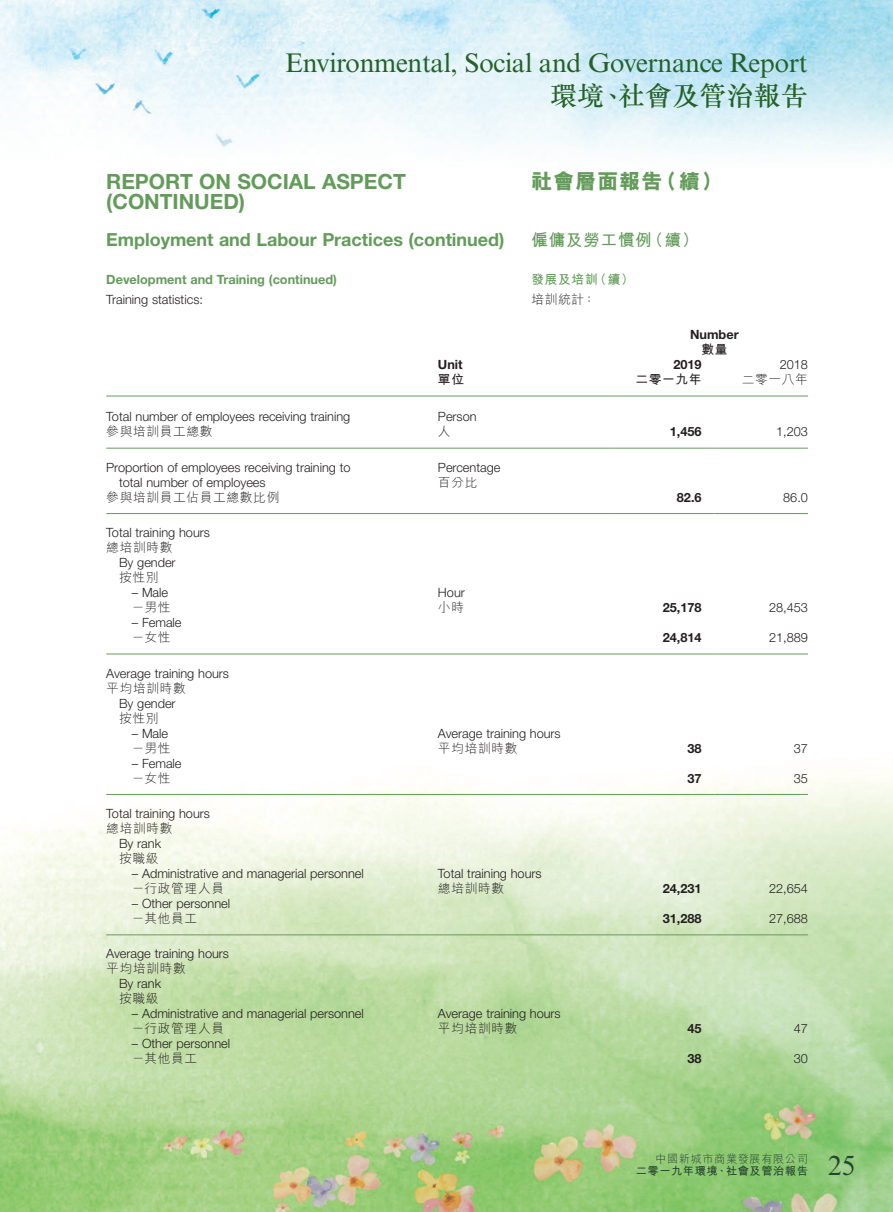
<style>
.page{position:relative;width:893px;height:1212px;background:#fff}
.page>*{position:absolute;margin:0;border:0;box-sizing:border-box;transform-origin:0 0}
.t1{font:27.75px "Times New Roman MT Std";color:#264431}
.t2{font:27px "Times New Roman MT Std";letter-spacing:-.015em;color:#246128}
.t3{font:500 27px "M Sung HK";letter-spacing:.005em;color:#246128}
.Heading_1{font:700 21px/20.2px "Helvetica Neue LT Std";color:#639c5a}
.C_Heading_1{font:800 21px "M Hei HK";letter-spacing:.05em;color:#639c5a}
.Heading_2{font:700 18px "Helvetica Neue LT Std";color:#639c5a}
.C_Heading_2{font:700 16.5px "M Hei HK";letter-spacing:.05em;color:#639c5a}
.C_Body_Text{font:300 12.75px/15px "Helvetica Neue LT Std";color:#231f20}
.C_Body_Text-2{font:300 12.75px "M Hei HK";letter-spacing:.05em;color:#231f20}
.C_Body_Text-3{font:700 12.75px "Helvetica Neue LT Std";color:#231f20}
.Heading_3{font:700 12.75px "Helvetica Neue LT Std";color:#639c5a}
.Body_Text{font:300 12.75px "Helvetica Neue LT Std";color:#231f20}
.C_Body_Text-4{font:700 12.75px "M Hei HK";letter-spacing:.05em;color:#231f20}
.C_Heading_3{font:700 12.75px "M Hei HK";letter-spacing:.05em;color:#639c5a}
.t4{font:700 11.25px "M Hei HK";letter-spacing:.045em;color:#264431}
.t5{font:300 11.25px "M Hei HK";letter-spacing:.045em;color:#264431}
</style>
<div class="page">
<img style="left:0;top:0;width:893px;height:1212px">
<hr style="left:106px;top:396px;width:332px;height:1px;background:#639c5a">
<hr style="left:438px;top:396px;width:170px;height:1px;background:#639c5a">
<hr style="left:608px;top:396px;width:106px;height:1px;background:#639c5a">
<hr style="left:714px;top:396px;width:94px;height:1px;background:#639c5a">
<hr style="left:106px;top:448px;width:332px;height:1px;background:#639c5a">
<hr style="left:438px;top:448px;width:170px;height:1px;background:#639c5a">
<hr style="left:608px;top:448px;width:106px;height:1px;background:#639c5a">
<hr style="left:714px;top:448px;width:94px;height:1px;background:#639c5a">
<hr style="left:106px;top:513px;width:332px;height:1px;background:#639c5a">
<hr style="left:438px;top:513px;width:170px;height:1px;background:#639c5a">
<hr style="left:608px;top:513px;width:106px;height:1px;background:#639c5a">
<hr style="left:714px;top:513px;width:94px;height:1px;background:#639c5a">
<hr style="left:106px;top:654px;width:332px;height:1px;background:#639c5a">
<hr style="left:438px;top:654px;width:170px;height:1px;background:#639c5a">
<hr style="left:608px;top:654px;width:106px;height:1px;background:#639c5a">
<hr style="left:714px;top:654px;width:94px;height:1px;background:#639c5a">
<hr style="left:106px;top:794px;width:332px;height:1px;background:#639c5a">
<hr style="left:438px;top:794px;width:170px;height:1px;background:#639c5a">
<hr style="left:608px;top:794px;width:106px;height:1px;background:#639c5a">
<hr style="left:714px;top:794px;width:94px;height:1px;background:#639c5a">
<hr style="left:106px;top:934px;width:332px;height:1px;background:#639c5a">
<hr style="left:438px;top:934px;width:170px;height:1px;background:#639c5a">
<hr style="left:608px;top:934px;width:106px;height:1px;background:#639c5a">
<hr style="left:714px;top:934px;width:94px;height:1px;background:#639c5a">
<h2 class="t2" style="left:285px;top:47px;width:524px">Environmental, Social and Governance Report</h2>
<h2 class="t3" style="left:550px;top:77px;width:259px">環境、社會及管治報告</h2>
<p class="Heading_1" style="left:106px;top:171px;width:301px">REPORT ON SOCIAL ASPECT (CONTINUED)</p>
<p class="Heading_2" style="left:106px;top:229px;width:400px">Employment and Labour Practices (continued)</p>
<p class="Heading_3" style="left:106px;top:271px;width:232px">Development and Training (continued)</p>
<p class="Body_Text" style="left:106px;top:292px;width:98px">Training statistics:</p>
<p class="C_Heading_1" style="left:531px;top:171px;width:192px">社會層面報告（續）</p>
<p class="C_Heading_2" style="left:531px;top:228px;width:169px">僱傭及勞工慣例（續）</p>
<p class="C_Heading_3" style="left:531px;top:270px;width:104px">發展及培訓（續）</p>
<p class="C_Body_Text-2" style="left:531px;top:293px;width:65px">培訓統計：</p>
<p class="C_Body_Text-3" style="left:690px;top:327px;width:50px">Number</p>
<p class="C_Body_Text-4" style="left:701px;top:340px;width:28px">數量</p>
<p class="C_Body_Text" style="left:106px;top:409px;width:245px">Total number of employees receiving training</p>
<p class="C_Body_Text-2" style="left:106px;top:425px;width:108px">參與培訓員工總數</p>
<p class="C_Body_Text" style="left:119px;top:459px;width:233px;text-indent:-13px">Proportion of employees receiving training to total number of employees</p>
<p class="C_Body_Text-2" style="left:106px;top:490px;width:175px">參與培訓員工佔員工總數比例</p>
<p class="C_Body_Text" style="left:106px;top:525px;width:105px">Total training hours</p>
<p class="C_Body_Text-2" style="left:106px;top:541px;width:68px">總培訓時數</p>
<p class="C_Body_Text" style="left:119px;top:555px;width:58px">By gender</p>
<p class="C_Body_Text-2" style="left:119px;top:571px;width:41px">按性別</p>
<p class="C_Body_Text" style="left:132px;top:585px;width:38px">– Male</p>
<p class="C_Body_Text-2" style="left:132px;top:601px;width:40px">－男性</p>
<p class="C_Body_Text-3" style="left:438px;top:357px;width:26px">Unit</p>
<p class="C_Body_Text-3" style="left:673px;top:357px;width:30px">2019</p>
<p class="C_Body_Text" style="left:780px;top:357px;width:30px">2018</p>
<p class="C_Body_Text-4" style="left:438px;top:370px;width:28px">單位</p>
<p class="C_Body_Text-4" style="left:635px;top:370px;width:68px">二零一九年</p>
<p class="C_Body_Text-2" style="left:742px;top:373px;width:68px">二零一八年</p>
<p class="C_Body_Text" style="left:438px;top:409px;width:40px">Person</p>
<p class="C_Body_Text-2" style="left:438px;top:425px;width:14px">人</p>
<p class="C_Body_Text-3" style="left:670px;top:424px;width:33px">1,456</p>
<p class="C_Body_Text" style="left:776px;top:424px;width:33px">1,203</p>
<p class="C_Body_Text" style="left:438px;top:459px;width:64px">Percentage</p>
<p class="C_Body_Text-2" style="left:438px;top:475px;width:41px">百分比</p>
<p class="C_Body_Text-3" style="left:677px;top:489px;width:26px">82.6</p>
<p class="C_Body_Text" style="left:783px;top:489px;width:26px">86.0</p>
<p class="C_Body_Text" style="left:438px;top:585px;width:28px">Hour</p>
<p class="C_Body_Text-2" style="left:438px;top:601px;width:28px">小時</p>
<p class="C_Body_Text-3" style="left:663px;top:600px;width:40px">25,178</p>
<p class="C_Body_Text" style="left:769px;top:600px;width:40px">28,453</p>
<p class="C_Body_Text" style="left:132px;top:615px;width:51px">– Female</p>
<p class="C_Body_Text-2" style="left:132px;top:631px;width:40px">－女性</p>
<p class="C_Body_Text-3" style="left:663px;top:630px;width:40px">24,814</p>
<p class="C_Body_Text" style="left:769px;top:630px;width:40px">21,889</p>
<p class="C_Body_Text" style="left:106px;top:665px;width:124px">Average training hours</p>
<p class="C_Body_Text-2" style="left:106px;top:681px;width:81px">平均培訓時數</p>
<p class="C_Body_Text" style="left:119px;top:695px;width:58px">By gender</p>
<p class="C_Body_Text-2" style="left:119px;top:711px;width:41px">按性別</p>
<p class="C_Body_Text" style="left:132px;top:725px;width:38px">– Male</p>
<p class="C_Body_Text-2" style="left:132px;top:741px;width:40px">－男性</p>
<p class="C_Body_Text" style="left:438px;top:725px;width:124px">Average training hours</p>
<p class="C_Body_Text-2" style="left:438px;top:741px;width:81px">平均培訓時數</p>
<p class="C_Body_Text-3" style="left:687px;top:740px;width:16px">38</p>
<p class="C_Body_Text" style="left:794px;top:740px;width:16px">37</p>
<p class="C_Body_Text" style="left:132px;top:755px;width:51px">– Female</p>
<p class="C_Body_Text-2" style="left:132px;top:771px;width:40px">－女性</p>
<p class="C_Body_Text-3" style="left:687px;top:770px;width:16px">37</p>
<p class="C_Body_Text" style="left:794px;top:770px;width:16px">35</p>
<p class="C_Body_Text" style="left:106px;top:806px;width:105px">Total training hours</p>
<p class="C_Body_Text-2" style="left:106px;top:822px;width:68px">總培訓時數</p>
<p class="C_Body_Text" style="left:119px;top:836px;width:44px">By rank</p>
<p class="C_Body_Text-2" style="left:119px;top:852px;width:41px">按職級</p>
<p class="C_Body_Text" style="left:132px;top:866px;width:234px">– Administrative and managerial personnel</p>
<p class="C_Body_Text-2" style="left:132px;top:882px;width:94px">－行政管理人員</p>
<p class="C_Body_Text" style="left:438px;top:866px;width:105px">Total training hours</p>
<p class="C_Body_Text-2" style="left:438px;top:882px;width:68px">總培訓時數</p>
<p class="C_Body_Text-3" style="left:663px;top:880px;width:40px">24,231</p>
<p class="C_Body_Text" style="left:769px;top:881px;width:40px">22,654</p>
<p class="C_Body_Text" style="left:132px;top:896px;width:100px">– Other personnel</p>
<p class="C_Body_Text-2" style="left:132px;top:912px;width:67px">－其他員工</p>
<p class="C_Body_Text-3" style="left:663px;top:910px;width:40px">31,288</p>
<p class="C_Body_Text" style="left:769px;top:911px;width:40px">27,688</p>
<p class="C_Body_Text" style="left:106px;top:946px;width:124px">Average training hours</p>
<p class="C_Body_Text-2" style="left:106px;top:962px;width:81px">平均培訓時數</p>
<p class="C_Body_Text" style="left:119px;top:976px;width:44px">By rank</p>
<p class="C_Body_Text-2" style="left:119px;top:992px;width:41px">按職級</p>
<p class="C_Body_Text" style="left:132px;top:1006px;width:234px">– Administrative and managerial personnel</p>
<p class="C_Body_Text-2" style="left:132px;top:1022px;width:94px">－行政管理人員</p>
<p class="C_Body_Text" style="left:438px;top:1006px;width:124px">Average training hours</p>
<p class="C_Body_Text-2" style="left:438px;top:1022px;width:81px">平均培訓時數</p>
<p class="C_Body_Text-3" style="left:687px;top:1021px;width:16px">45</p>
<p class="C_Body_Text" style="left:794px;top:1021px;width:16px">47</p>
<p class="C_Body_Text" style="left:132px;top:1036px;width:100px">– Other personnel</p>
<p class="C_Body_Text-2" style="left:132px;top:1052px;width:67px">－其他員工</p>
<p class="C_Body_Text-3" style="left:687px;top:1051px;width:16px">38</p>
<p class="C_Body_Text" style="left:794px;top:1051px;width:16px">30</p>
<p class="t5" style="left:655px;top:1153px;width:154px">中國新城市商業發展有限公司</p>
<p class="t4" style="left:636px;top:1163px;width:174px">二零一九年環境、社會及管治報告</p>
<h1 class="t1" style="left:828px;top:1150px;width:29px">25</h1>
</div>
